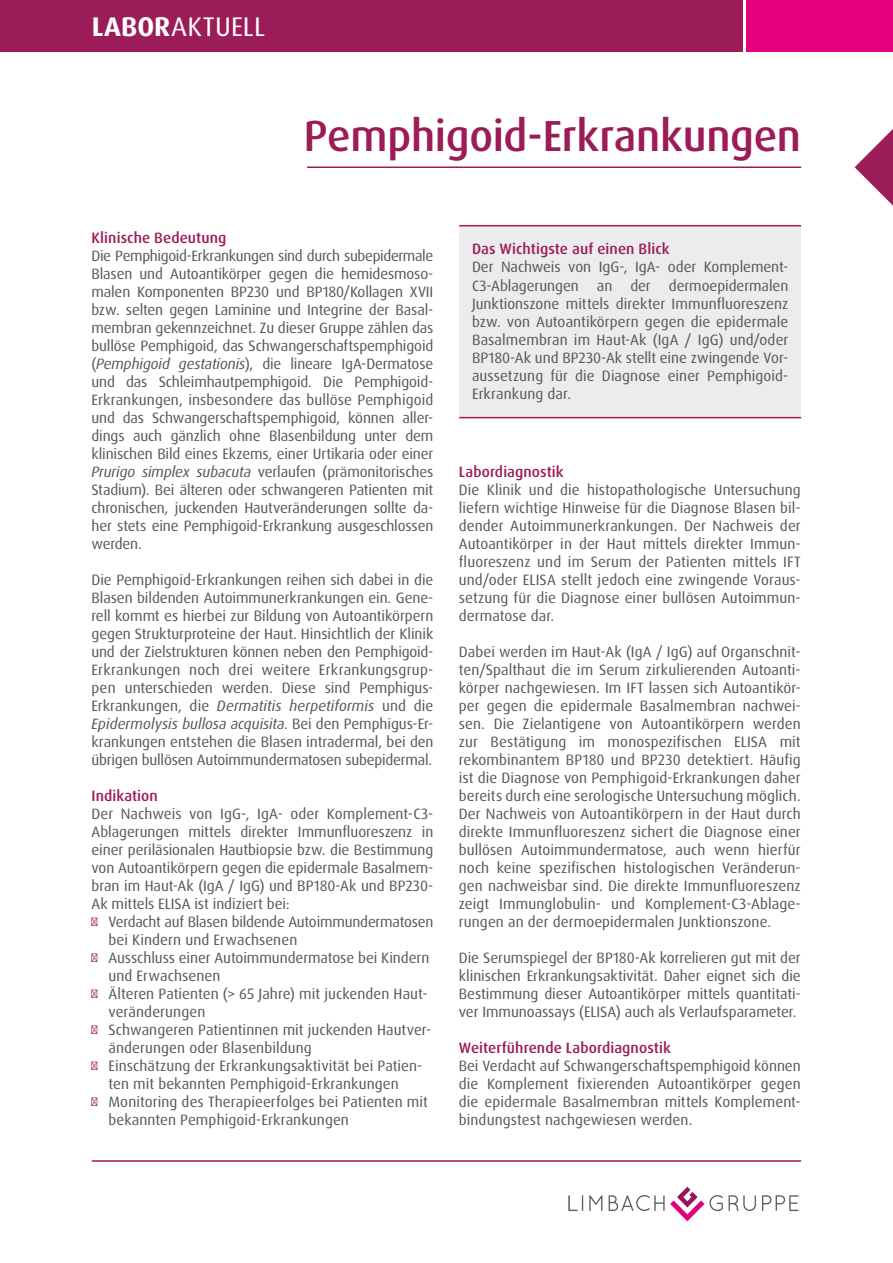
<style>
.page{position:relative;width:893px;height:1263px;background:#fff}
.page>*{position:absolute;margin:0;border:0;box-sizing:border-box;transform-origin:0 0}
.t1{font:500 43.5px "Dax Pro";letter-spacing:-.005em;color:#9b1c57}
.t2{font:27px "Dax Pro";letter-spacing:.01em;color:#fff}
.t3{font:15px/18px "Dax Pro";letter-spacing:-.005em;color:#565656}
.t4{font:500 15px "Dax Pro";letter-spacing:.005em;color:#9b1c57}
.s1{font-family:"Dax Offc";font-weight:700}
.s2{font-style:italic}
.s3{color:#9b1c57}
</style>
<div class="page">
<img style="left:568px;top:1186px;width:231px;height:36px">
<div style="left:0;top:0;width:742px;height:51px;background:#9b1c57"></div>
<div style="left:746px;top:0;width:147px;height:51px;background:#e5007d"></div>
<div style="left:459px;top:226px;width:342px;height:192px;background:#ececed"></div>
<hr style="left:459px;top:225px;width:342px;height:1px;background:#9b1c57">
<hr style="left:459px;top:417px;width:342px;height:1px;background:#9b1c57">
<svg style="left:855px;top:129px;width:38px;height:77px"></svg>
<hr style="left:307px;top:166px;width:494px;height:2px;background:#9b1c57">
<hr style="left:92px;top:1160px;width:709px;height:2px;background:#9b1c57">
<h2 class="t2" style="left:92px;top:9px;width:175px"><span class="s1">LABOR</span>AKTUELL</h2>
<h1 class="t1" style="left:304px;top:108px;width:499px">Pemphigoid-Erkrankungen</h1>
<p class="t4" style="left:91px;top:228px;width:136px">Klinische Bedeutung</p>
<p class="t3" style="left:91px;top:247px;width:343px">Die Pemphigoid-Erkrankungen sind durch subepidermale Blasen und Autoantikörper gegen die hemidesmoso&shy;malen Komponenten BP230 und BP180/Kollagen XVII bzw. selten gegen Laminine und Integrine der Basal&shy;membran gekennzeichnet. Zu dieser Gruppe zählen das bullöse Pemphigoid, das Schwangerschaftspemphigoid (<span class="s2">Pemphigoid gestationis</span>), die lineare IgA-Dermatose und das Schleimhautpemphigoid. Die Pemphigoid-Erkrankungen, insbesondere das bullöse Pemphigoid und das Schwangerschaftspemphigoid, können aller&shy;dings auch gänzlich ohne Blasenbildung unter dem klinischen Bild eines Ekzems, einer Urtikaria oder einer <span class="s2">Prurigo simplex subacuta</span> verlaufen (prämonitorisches Stadium). Bei älteren oder schwangeren Patienten mit chronischen, juckenden Hautveränderungen sollte da&shy;her stets eine Pemphigoid-Erkrankung ausgeschlossen werden.</p>
<p class="t3" style="left:91px;top:571px;width:343px;text-align:justify">Die Pemphigoid-Erkrankungen reihen sich dabei in die Blasen bildenden Autoimmunerkrankungen ein. Gene&shy;rell kommt es hierbei zur Bildung von Autoantikörpern gegen Strukturproteine der Haut. Hinsichtlich der Klinik und der Zielstrukturen können neben den Pemphigoid-Erkrankungen noch drei weitere Erkrankungsgrup&shy;pen unterschieden werden. Diese sind Pemphigus-Erkrankungen, die <span class="s2">Dermatitis herpetiformis</span> und die <span class="s2">Epidermolysis bullosa acquisita</span>. Bei den Pemphigus-Er&shy;krankungen entstehen die Blasen intradermal, bei den übrigen bullösen Autoimmundermatosen subepidermal.</p>
<p class="t4" style="left:91px;top:786px;width:68px">Indikation</p>
<p class="t3" style="left:91px;top:805px;width:343px;text-align:justify">Der Nachweis von IgG-, IgA- oder Komplement-C3- Ablagerungen mittels direkter Immunfluoreszenz in einer periläsionalen Hautbiopsie bzw. die Bestimmung von Autoantikörpern gegen die epidermale Basalmem&shy;bran im Haut-Ak (IgA / IgG) und BP180-Ak und BP230- Ak mittels ELISA ist indiziert bei:</p>
<p class="t3" style="left:108px;top:913px;width:326px;text-indent:-17px"><span class="s3">■</span> Verdacht auf Blasen bildende Autoimmundermatosen bei Kindern und Erwachsenen</p>
<p class="t3" style="left:108px;top:949px;width:322px;text-indent:-17px"><span class="s3">■</span> Ausschluss einer Autoimmundermatose bei Kindern und Erwachsenen</p>
<p class="t3" style="left:108px;top:985px;width:319px;text-indent:-17px"><span class="s3">■</span> Älteren Patienten (&gt; 65 Jahre) mit juckenden Haut&shy;veränderungen</p>
<p class="t3" style="left:108px;top:1021px;width:324px;text-indent:-17px"><span class="s3">■</span> Schwangeren Patientinnen mit juckenden Hautver&shy;änderungen oder Blasenbildung</p>
<p class="t3" style="left:91px;top:1057px;width:332px;text-align:center"><span class="s3">■</span> Einschätzung der Erkrankungsaktivität bei Patien&shy;ten mit bekannten Pemphigoid-Erkrankungen</p>
<p class="t3" style="left:108px;top:1093px;width:321px;text-indent:-17px"><span class="s3">■</span> Monitoring des Therapieerfolges bei Patienten mit bekannten Pemphigoid-Erkrankungen</p>
<p class="t4" style="left:472px;top:240px;width:199px">Das Wichtigste auf einen Blick</p>
<p class="t3" style="left:472px;top:258px;width:318px;text-align:justify">Der Nachweis von IgG-, IgA- oder Komplement-C3-Ablagerungen an der dermoepidermalen Junktionszone mittels direkter Immunfluoreszenz bzw. von Autoantikörpern gegen die epidermale Basalmembran im Haut-Ak (IgA / IgG) und/oder BP180-Ak und BP230-Ak stellt eine zwingende Vor&shy;aussetzung für die Diagnose einer Pemphigoid-Erkrankung dar.</p>
<p class="t4" style="left:459px;top:462px;width:106px">Labordiagnostik</p>
<p class="t3" style="left:459px;top:481px;width:343px">Die Klinik und die histopathologische Untersuchung liefern wichtige Hinweise für die Diagnose Blasen bil&shy;dender Autoimmunerkrankungen. Der Nachweis der Autoantikörper in der Haut mittels direkter Immun&shy;fluoreszenz und im Serum der Patienten mittels IFT und/oder ELISA stellt jedoch eine zwingende Voraus&shy;setzung für die Diagnose einer bullösen Autoimmun&shy;dermatose dar.</p>
<p class="t3" style="left:459px;top:643px;width:343px;text-align:justify">Dabei werden im Haut-Ak (IgA / IgG) auf Organschnit&shy;ten/Spalthaut die im Serum zirkulierenden Autoanti&shy;körper nachgewiesen. Im IFT lassen sich Autoantikör&shy;per gegen die epidermale Basalmembran nachwei&shy;sen. Die Zielantigene von Autoantikörpern werden zur Bestätigung im monospezifischen ELISA mit rekombinantem BP180 und BP230 detektiert. Häufig ist die Diagnose von Pemphigoid-Erkrankungen daher bereits durch eine serologische Untersuchung möglich.<br>Der Nachweis von Autoantikörpern in der Haut durch direkte Immunfluoreszenz sichert die Diagnose einer bullösen Autoimmundermatose, auch wenn hierfür noch keine spezifischen histologischen Veränderun&shy;gen nachweisbar sind. Die direkte Immunfluoreszenz zeigt Immunglobulin- und Komplement-C3-Ablage&shy;rungen an der dermoepidermalen Junktionszone.</p>
<p class="t3" style="left:459px;top:949px;width:343px;text-align:justify">Die Serumspiegel der BP180-Ak korrelieren gut mit der klinischen Erkrankungsaktivität. Daher eignet sich die Bestimmung dieser Autoantikörper mittels quantitati&shy;ver Immunoassays (ELISA) auch als Verlaufsparameter.</p>
<p class="t4" style="left:459px;top:1038px;width:214px">Weiterführende Labordiagnostik</p>
<p class="t3" style="left:459px;top:1057px;width:343px;text-align:justify">Bei Verdacht auf Schwangerschaftspemphigoid können die Komplement fixierenden Autoantikörper gegen die epidermale Basalmembran mittels Komplement&shy;bindungstest nachgewiesen werden.</p>
</div>
